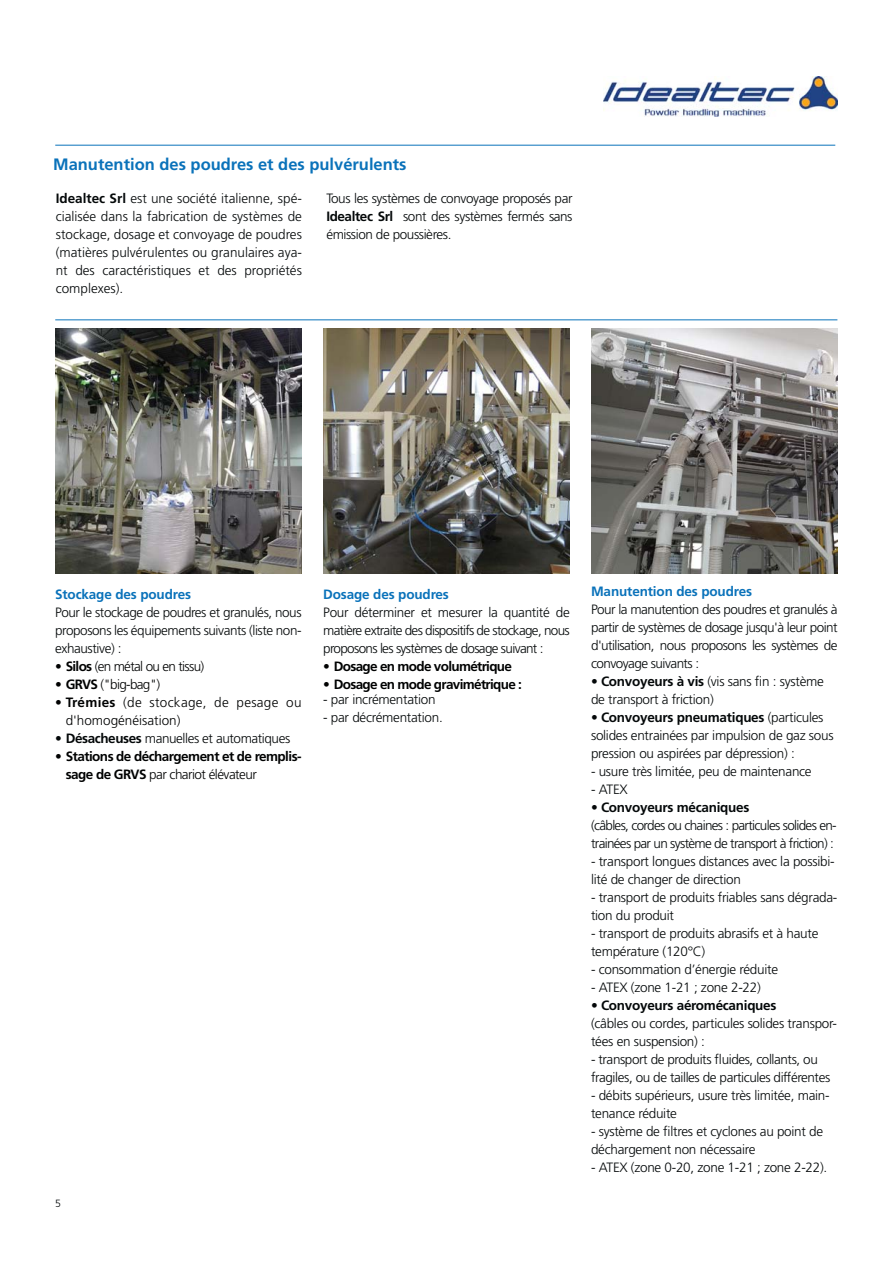
<style>
.page{position:relative;width:893px;height:1263px;background:#fff}
.page>*{position:absolute;margin:0;border:0;box-sizing:border-box;transform-origin:0 0}
.t1{font:700 16.5px "Frutiger LT Pro";color:#0a72ba}
.t2{font:300 13.5px/18px "Frutiger LT Pro";letter-spacing:-.02em;color:#040809}
.t3{font:700 13.5px/18px "Frutiger LT Pro";letter-spacing:-.05em;color:#010202}
.t4{font:300 13.5px/18px "Frutiger LT Pro";letter-spacing:-.05em;color:#040809}
.t5{font:700 13.5px "Frutiger LT Pro";letter-spacing:-.01em;color:#0a72ba}
.t6{font:300 13.5px/18px "Frutiger LT Pro";letter-spacing:.02em;color:#010202}
.t7{font:700 13.5px "Frutiger LT Pro";letter-spacing:-.02em;color:#040809}
.t8{font:300 13.5px "Frutiger LT Pro";letter-spacing:-.05em;color:#010202}
.t9{font:300 13.5px "Frutiger LT Pro";color:#010202}
.t10{font:300 10.5px "Frutiger LT Pro";color:#040809}
.s1{font-weight:700}
.s2{color:#010202}
.s3{font-weight:300}
</style>
<div class="page">
<hr style="left:55px;top:145px;width:780px;height:1px;background:#0a72ba">
<hr style="left:55px;top:319px;width:782px;height:1px;background:#0a72ba">
<img style="left:603px;top:77px;width:234px;height:40px">
<img style="left:56px;top:328px;width:246px;height:246px">
<img style="left:324px;top:328px;width:245px;height:246px">
<img style="left:591px;top:328px;width:246px;height:246px">
<p class="t1" style="left:53px;top:158px;width:355px">Manutention des poudres et des pulvérulents</p>
<p class="t2" style="left:56px;top:191px;width:248px;text-align:justify"><span class="s1">Idealtec Srl</span> est une société italienne, spé&shy;cialisée dans la fabrication de systèmes de stockage, dosage et convoyage de poudres (matières pulvérulentes ou granulaires aya&shy;nt des caractéristiques et des propriétés complexes).</p>
<p class="t2" style="left:326px;top:191px;width:248px;text-align:justify">Tous les systèmes de convoyage proposés par <span class="s1">Idealtec Srl</span> sont des systèmes fermés sans émission de poussières.</p>
<p class="t5" style="left:55px;top:589px;width:137px">Stockage des poudres</p>
<p class="t2" style="left:55px;top:604px;width:248px;text-align:justify">Pour le stockage de poudres et granulés, nous proposons les équipements suivants (liste non&shy;exhaustive) :</p>
<p class="t8" style="left:55px;top:661px;width:151px"><span class="s1">• Silos</span> (en métal ou en tissu)</p>
<p class="t9" style="left:55px;top:679px;width:107px"><span class="s1">• GRVS</span> ("big-bag")</p>
<p class="t6" style="left:66px;top:694px;width:237px;text-indent:-11px"><span class="s1">• Trémies</span> (de stockage, de pesage ou d'homogénéisation)</p>
<p class="t2" style="left:55px;top:730px;width:237px"><span class="s1">• Désacheuses</span> manuelles et automatique<span class="s2">s</span></p>
<p class="t3" style="left:66px;top:748px;width:237px;text-indent:-11px">• Stations de déchargement et de remplis&shy;sage de GRVS <span class="s3">par chariot élévateur</span></p>
<p class="t10" style="left:55px;top:1200px;width:7px">5</p>
<p class="t5" style="left:323px;top:589px;width:127px">Dosage des poudres</p>
<p class="t2" style="left:323px;top:604px;width:248px;text-align:justify">Pour déterminer et mesurer la quantité de matière extraite des dispositifs de stockage, nous proposons les systèmes de dosage suivant :</p>
<p class="t3" style="left:323px;top:658px;width:190px">• Dosage en mode volumétrique</p>
<p class="t3" style="left:323px;top:676px;width:200px">• Dosage en mode gravimétrique :</p>
<p class="t2" style="left:323px;top:691px;width:114px">- par incrémentation</p>
<p class="t2" style="left:323px;top:709px;width:121px">- par décrémentation.</p>
<p class="t5" style="left:591px;top:586px;width:162px">Manutention des poudres</p>
<p class="t2" style="left:591px;top:601px;width:248px;text-align:justify">Pour la manutention des poudres et granulés à partir de systèmes de dosage jusqu'à leur point d'utilisation, nous proposons les systèmes de convoyage suivants :</p>
<p class="t2" style="left:591px;top:673px;width:234px"><span class="s1">• Convoyeurs à vis</span> (vis sans fin : système de transport à friction)</p>
<p class="t2" style="left:591px;top:709px;width:244px"><span class="s1">• Convoyeurs pneumatiques</span> (particules solides entrainées par impulsion de gaz sous pression ou aspirées par dépression) :</p>
<p class="t2" style="left:591px;top:763px;width:222px">- usure très limitée, peu de maintenance</p>
<p class="t2" style="left:591px;top:781px;width:38px">- ATEX</p>
<p class="t7" style="left:591px;top:802px;width:160px">• Convoyeurs mécaniques</p>
<p class="t4" style="left:591px;top:817px;width:247px">(câbles, cordes ou chaines : particules solides en&shy;trainées par un système de transport à friction) :</p>
<p class="t2" style="left:591px;top:853px;width:245px">- transport longues distances avec la possibi&shy;lité de changer de direction</p>
<p class="t2" style="left:591px;top:889px;width:248px">- transport de produits friables sans dégrada&shy;tion du produit</p>
<p class="t2" style="left:591px;top:925px;width:229px">- transport de produits abrasifs et à haute température (120°C)</p>
<p class="t2" style="left:591px;top:961px;width:189px">- consommation d’énergie réduite</p>
<p class="t2" style="left:591px;top:979px;width:171px">- ATEX (zone 1-21 ; zone 2-22)</p>
<p class="t7" style="left:591px;top:1000px;width:187px">• Convoyeurs aéromécaniques</p>
<p class="t2" style="left:591px;top:1015px;width:248px">(câbles ou cordes, particules solides transpor&shy;tées en suspension) :</p>
<p class="t2" style="left:591px;top:1051px;width:241px">- transport de produits fluides, collants, ou fragiles, ou de tailles de particules différentes</p>
<p class="t2" style="left:591px;top:1087px;width:240px">- débits supérieurs, usure très limitée, main&shy;tenance réduite</p>
<p class="t2" style="left:591px;top:1123px;width:234px">- système de filtres et cyclones au point de déchargement non nécessaire</p>
<p class="t2" style="left:591px;top:1159px;width:238px">- ATEX (zone 0-20, zone 1-21 ; zone 2-22).</p>
</div>
